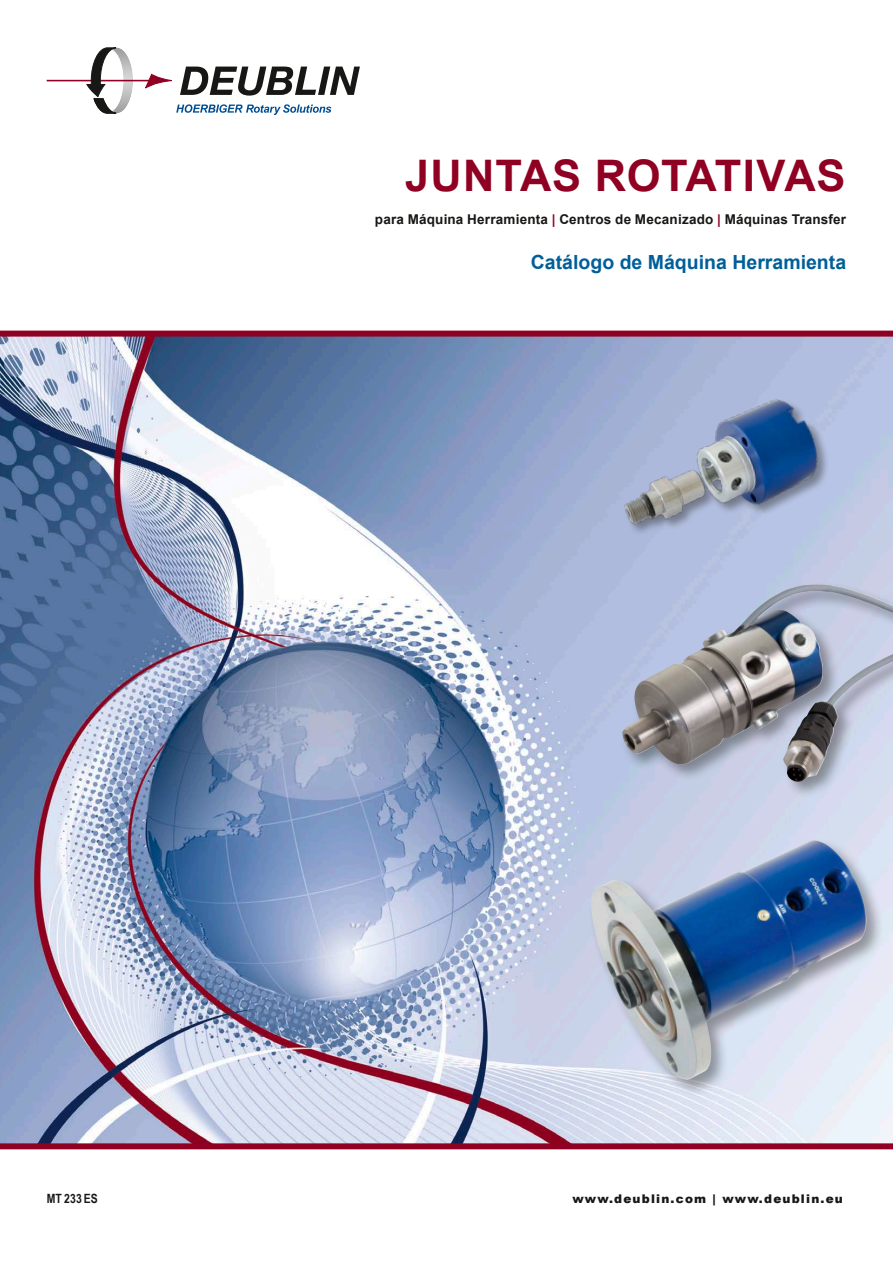
<style>
.page{position:relative;width:893px;height:1263px;background:#fff}
.page>*{position:absolute;margin:0;border:0;box-sizing:border-box;transform-origin:0 0}
.t1{font:700 43.5px "Arial";letter-spacing:.015em;color:#900022}
.t2{font:700 19.5px "Arial";color:#005f99}
.t3{font:700 13.5px "Arial";letter-spacing:.015em;color:#171715}
.t4{font:700 12.75px "Arial Narrow";letter-spacing:.01em;color:#171715}
.t5{font:900 12px "Arial";letter-spacing:.1em;color:#171715}
.s1{color:#900022}
</style>
<div class="page">
<img style="left:0;top:337px;width:893px;height:806px">
<div style="left:0;top:1143px;width:893px;height:6px;background:#900022"></div>
<img style="left:586px;top:360px;width:253px;height:187px">
<div style="left:589px;top:838px;width:296px;height:259px;background:#171715;opacity:.4"></div>
<img style="left:588px;top:840px;width:279px;height:239px">
<div style="left:620px;top:582px;width:273px;height:217px;background:#171715;opacity:.4"></div>
<img style="left:622px;top:584px;width:188px;height:180px">
<div style="left:0;top:331px;width:893px;height:6px;background:#900022"></div>
<svg style="left:47px;top:48px;width:313px;height:67px"></svg>
<h1 class="t1" style="left:405px;top:145px;width:442px">JUNTAS ROTATIVAS</h1>
<p class="t3" style="left:375px;top:210px;width:473px">para Máquina Herramienta <span class="s1">|</span> Centros de Mecanizado <span class="s1">|</span> Máquinas Transfer</p>
<h2 class="t2" style="left:531px;top:249px;width:317px">Catálogo de Máquina Herramienta</h2>
<p class="t4" style="left:47px;top:1188px;width:53px">MT 233 ES</p>
<p class="t5" style="left:572px;top:1189px;width:272px">www.deublin.com | www.deublin.eu</p>
</div>
